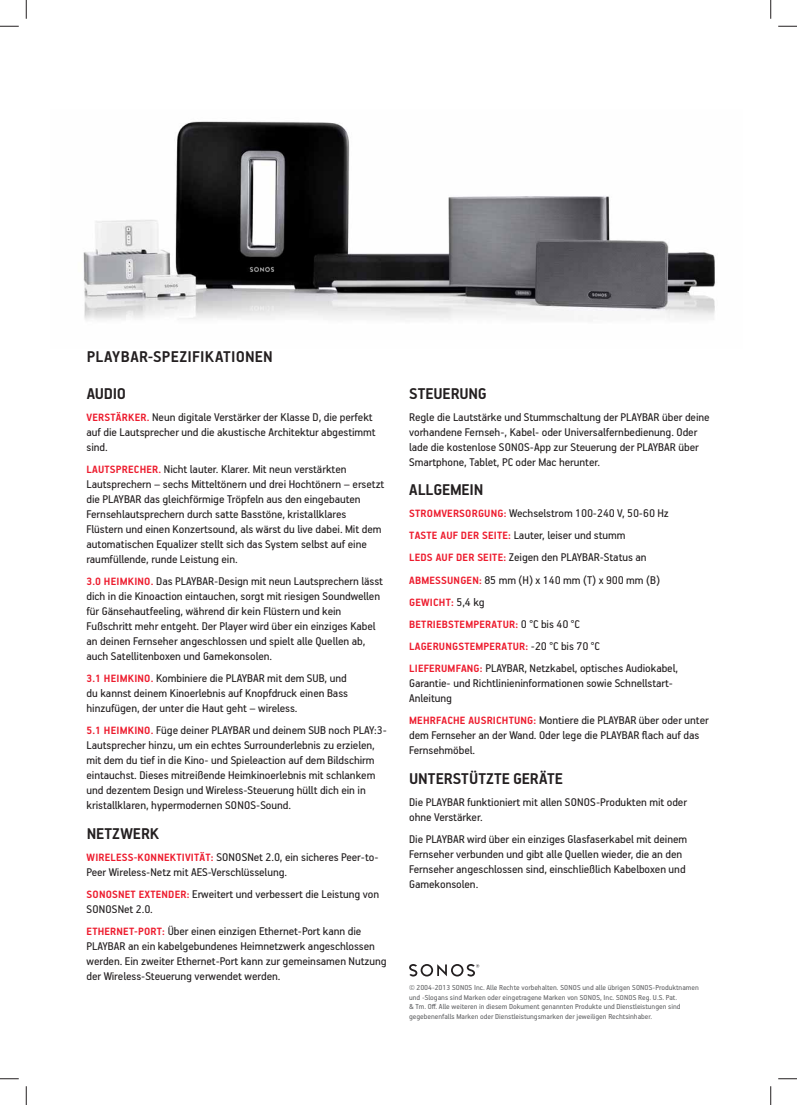
<style>
.page{position:relative;width:797px;height:1105px;background:#fff}
.page>*{position:absolute;margin:0;border:0;box-sizing:border-box;transform-origin:0 0}
.t1{font:700 17.5px/36.6px "SONOS Handbook Pro";color:#231f20}
.t2{font:12.5px/15px "SONOS Handbook Pro";letter-spacing:-.005em;color:#231f20}
.t3{font:700 11.88px/22.1px "SONOS Handbook Pro";letter-spacing:.015em;color:#ed1b2d}
.t4{font:8.12px/9.4px "SONOS Handbook Pro";color:#636466}
.s1{font-weight:700;font-size:11.88px;color:#ed1b2d}
.s2{font-weight:400;font-size:12.5px;color:#231f20}
</style>
<div class="page">
<img style="left:83px;top:121px;width:632px;height:199px">
<svg style="left:409px;top:964px;width:70px;height:12px"></svg>
<svg style="left:0;top:25px;width:19px;height:2px"></svg>
<svg style="left:778px;top:25px;width:19px;height:2px"></svg>
<svg style="left:0;top:1078px;width:19px;height:1px"></svg>
<svg style="left:778px;top:1078px;width:19px;height:1px"></svg>
<svg style="left:25px;top:0;width:2px;height:19px"></svg>
<svg style="left:25px;top:1086px;width:2px;height:19px"></svg>
<svg style="left:770px;top:0;width:1px;height:19px"></svg>
<svg style="left:770px;top:1086px;width:1px;height:19px"></svg>
<h1 class="t1" style="left:87px;top:337px;width:188px">PLAYBAR-SPEZIFIKATIONEN<br>AUDIO</h1>
<p class="t2" style="left:86px;top:410px;width:291px"><span class="s1">VERSTÄRKER.</span> Neun digitale Verstärker der Klasse D, die perfekt auf die Lautsprecher und die akustische Architektur abgestimmt sind.</p>
<p class="t2" style="left:86px;top:462px;width:299px"><span class="s1">LAUTSPRECHER.</span> Nicht lauter. Klarer. Mit neun verstärkten Lautsprechern – sechs Mitteltönern und drei Hochtönern – ersetzt die PLAYBAR das gleichförmige Tröpfeln aus den eingebauten Fernsehlautsprechern durch satte Basstöne, kristallklares Flüstern und einen Konzertsound, als wärst du live dabei. Mit dem automatischen Equalizer stellt sich das System selbst auf eine raumfüllende, runde Leistung ein.</p>
<p class="t2" style="left:86px;top:574px;width:298px"><span class="s1">3.0 HEIMKINO.</span> Das PLAYBAR-Design mit neun Lautsprechern lässt dich in die Kinoaction eintauchen, sorgt mit riesigen Soundwellen für Gänsehautfeeling, während dir kein Flüstern und kein Fußschritt mehr entgeht. Der Player wird über ein einziges Kabel an deinen Fernseher angeschlossen und spielt alle Quellen ab, auch Satellitenboxen und Gamekonsolen.</p>
<p class="t2" style="left:86px;top:671px;width:263px;text-align:justify"><span class="s1">3.1 HEIMKINO.</span> Kombiniere die PLAYBAR mit dem SUB, und du kannst deinem Kinoerlebnis auf Knopfdruck einen Bass hinzufügen, der unter die Haut geht – wireless.</p>
<p class="t2" style="left:86px;top:724px;width:302px"><span class="s1">5.1 HEIMKINO.</span> Füge deiner PLAYBAR und deinem SUB noch PLAY:3- Lautsprecher hinzu, um ein echtes Surrounderlebnis zu erzielen, mit dem du tief in die Kino- und Spieleaction auf dem Bildschirm eintauchst. Dieses mitreißende Heimkinoerlebnis mit schlankem und dezentem Design und Wireless-Steuerung hüllt dich ein in kristallklaren, hypermodernen SONOS-Sound.</p>
<h1 class="t1" style="left:87px;top:814px;width:74px">NETZWERK</h1>
<p class="t2" style="left:86px;top:850px;width:293px"><span class="s1">WIRELESS-KONNEKTIVITÄT:</span> SONOSNet 2.0, ein sicheres Peer-to-<br>Peer Wireless-Netz mit AES-Verschlüsselung.</p>
<p class="t2" style="left:87px;top:887px;width:294px"><span class="s1">SONOSNET EXTENDER:</span> Erweitert und verbessert die Leistung von<br>SONOSNet 2.0.</p>
<p class="t2" style="left:86px;top:924px;width:302px"><span class="s1">ETHERNET-PORT:</span> Über einen einzigen Ethernet-Port kann die PLAYBAR an ein kabelgebundenes Heimnetzwerk angeschlossen werden. Ein zweiter Ethernet-Port kann zur gemeinsamen Nutzung der Wireless-Steuerung verwendet werden.</p>
<h1 class="t1" style="left:409px;top:374px;width:79px">STEUERUNG</h1>
<p class="t2" style="left:409px;top:410px;width:302px">Regle die Lautstärke und Stummschaltung der PLAYBAR über deine vorhandene Fernseh-, Kabel- oder Universalfernbedienung. Oder lade die kostenlose SONOS-App zur Steuerung der PLAYBAR über Smartphone, Tablet, PC oder Mac herunter.</p>
<h1 class="t1" style="left:409px;top:471px;width:75px">ALLGEMEIN</h1>
<p class="t2" style="left:409px;top:503px;width:261px;line-height:22.1px"><span class="s1">STROMVERSORGUNG:</span> Wechselstrom 100-240 V, 50-60 Hz <span class="s1">TASTE AUF DER SEITE:</span> Lauter, leiser und stumm<br><span class="s1">LEDS AUF DER SEITE:</span> Zeigen den PLAYBAR-Status an <span class="s1">ABMESSUNGEN:</span> 85 mm (H) x 140 mm (T) x 900 mm (B)</p>
<p class="t3" style="left:409px;top:590px;width:192px">GEWICHT: <span class="s2">5,4 kg<br></span>BETRIEBSTEMPERATUR: <span class="s2">0 °C bis 40 °C<br></span>LAGERUNGSTEMPERATUR: <span class="s2">-20 °C bis 70 °C</span></p>
<p class="t2" style="left:409px;top:661px;width:270px"><span class="s1">LIEFERUMFANG:</span> PLAYBAR, Netzkabel, optisches Audiokabel,<br>Garantie- und Richtlinieninformationen sowie Schnellstart-<br>Anleitung</p>
<p class="t2" style="left:409px;top:714px;width:301px"><span class="s1">MEHRFACHE AUSRICHTUNG:</span> Montiere die PLAYBAR über oder unter dem Fernseher an der Wand. Oder lege die PLAYBAR flach auf das<br>Fernsehmöbel.</p>
<h1 class="t1" style="left:409px;top:759px;width:155px">UNTERSTÜTZTE GERÄTE</h1>
<p class="t2" style="left:409px;top:795px;width:279px">Die PLAYBAR funktioniert mit allen SONOS-Produkten mit oder ohne Verstärker.</p>
<p class="t2" style="left:409px;top:832px;width:279px">Die PLAYBAR wird über ein einziges Glasfaserkabel mit deinem Fernseher verbunden und gibt alle Quellen wieder, die an den Fernseher angeschlossen sind, einschließlich Kabelboxen und Gamekonsolen.</p>
<p class="t4" style="left:409px;top:984px;width:291px">© 2004-2013 SONOS Inc. Alle Rechte vorbehalten. SONOS und alle übrigen SONOS-Produktnamen und -Slogans sind Marken oder eingetragene Marken von SONOS, Inc. SONOS Reg. U.S. Pat.<br>&amp; Tm. Off. Alle weiteren in diesem Dokument genannten Produkte und Dienstleistungen sind gegebenenfalls Marken oder Dienstleistungsmarken der jeweiligen Rechtsinhaber.</p>
</div>
